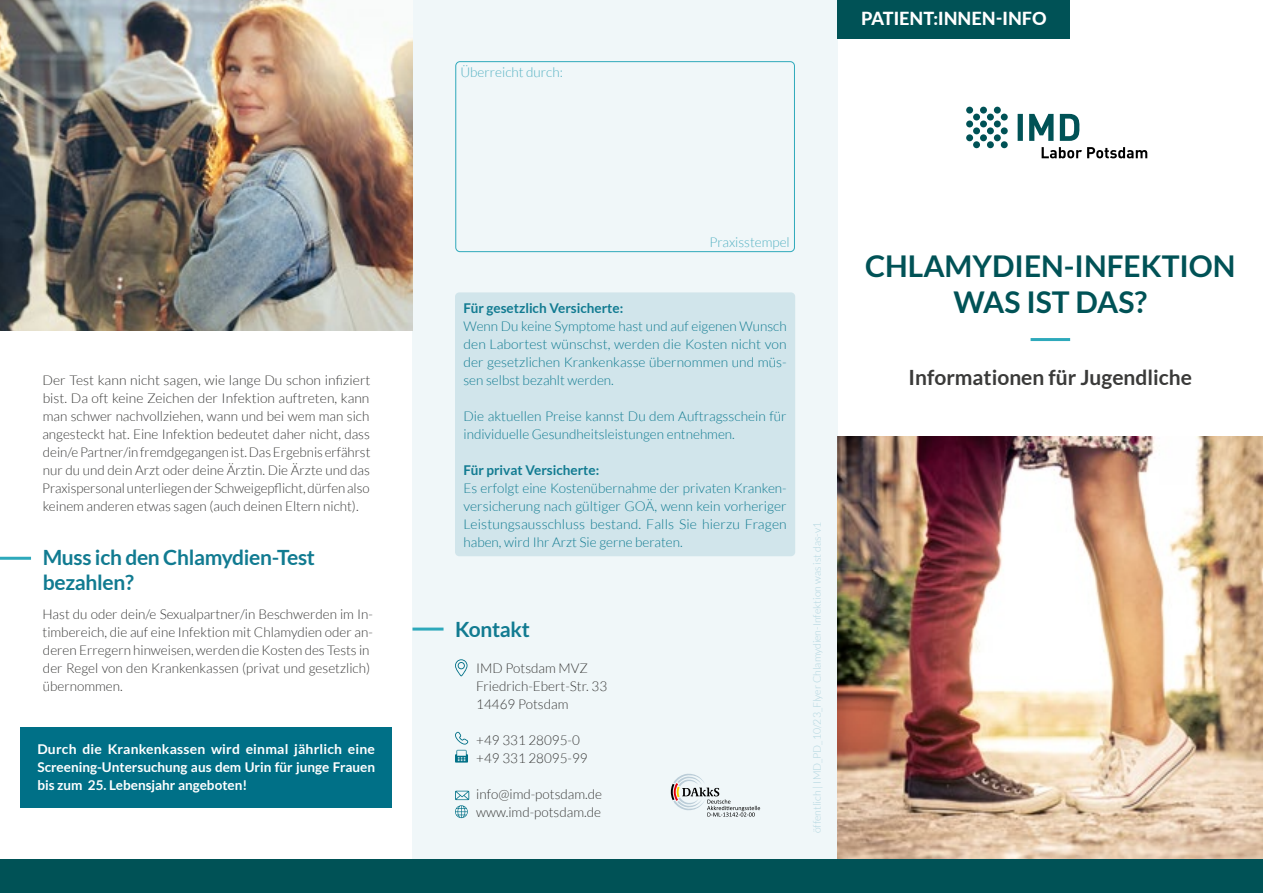
<style>
.page{position:relative;width:1263px;height:893px;background:#fff}
.page>*{position:absolute;margin:0;border:0;box-sizing:border-box;transform-origin:0 0}
.t1{font:700 30px/36px "Lato";color:#005256;text-align:center}
.t2{font:700 21px/25.2px "Lato";letter-spacing:-.015em;color:#117b91}
.t3{font:700 21px "Lato";color:#3a3a39}
.t4{font:800 18px "Lato";color:#fff}
.t5{font:300 13.5px/18px "Lato";color:#3a3a39}
.t6{font:300 13.5px/18px "Lato";color:#117b91;text-align:justify}
.t7{font:700 13.5px/18px "Lato";color:#fff;text-align:justify}
.t8{font:700 13.5px "Lato";color:#117b91}
.t9{font:300 13.5px "Lato";color:#54b1c2}
.t10{font:300 10.5px "Lato";color:#afd4de}
</style>
<div class="page">
<div style="left:400px;top:859px;width:450px;height:34px;background:#005256"></div>
<div style="left:825px;top:859px;width:438px;height:34px;background:#005256"></div>
<div style="left:0;top:859px;width:425px;height:34px;background:#005256"></div>
<div style="left:412px;top:0;width:426px;height:859px;background:#f0f7f9"></div>
<img style="left:838px;top:437px;width:425px;height:422px">
<hr style="left:412px;top:628px;width:31px;height:3px;background:#2ea9bb">
<hr style="left:1030px;top:338px;width:40px;height:3px;background:#2ea9bb">
<div style="left:455px;top:292px;width:340px;height:264px;background:#d1e5eb;border-radius:4px"></div>
<div style="left:455px;top:61px;width:340px;height:191px;border:1px solid #2ea9bb;border-radius:4px"></div>
<div style="left:838px;top:0;width:232px;height:38px;background:#005256"></div>
<hr style="left:0;top:557px;width:31px;height:3px;background:#2ea9bb">
<img style="left:0;top:0;width:412px;height:331px">
<div style="left:20px;top:727px;width:372px;height:80px;background:#007087"></div>
<svg style="left:455px;top:659px;width:12px;height:17px"></svg>
<svg style="left:455px;top:732px;width:13px;height:31px"></svg>
<svg style="left:455px;top:791px;width:14px;height:27px"></svg>
<svg style="left:1018px;top:114px;width:62px;height:27px"></svg>
<svg style="left:1041px;top:147px;width:106px;height:11px"></svg>
<svg style="left:966px;top:107px;width:42px;height:41px"></svg>
<svg style="left:671px;top:774px;width:89px;height:43px"></svg>
<p class="t5" style="left:42px;top:371px;width:330px;text-align:justify">Der Test kann nicht sagen, wie lange Du schon infiziert bist. Da oft keine Zeichen der Infektion auftreten, kann man schwer nachvollziehen, wann und bei wem man sich angesteckt hat. Eine Infektion bedeutet daher nicht, dass dein/e Partner/in fremdgegangen ist. Das Ergebnis erfährst nur du und dein Arzt oder deine Ärztin. Die Ärzte und das Praxispersonal unterliegen der Schweigepflicht, dürfen also keinem anderen etwas sagen (auch deinen Eltern nicht).</p>
<h2 class="t2" style="left:43px;top:544px;width:274px">Muss ich den Chlamydien-Test bezahlen?</h2>
<p class="t5" style="left:42px;top:605px;width:332px">Hast du oder dein/e Sexualpartner/in Beschwerden im In&shy;timbereich, die auf eine Infektion mit Chlamydien oder an&shy;deren Erregern hinweisen, werden die Kosten des Tests in der Regel von den Krankenkassen (privat und gesetzlich) übernommen.</p>
<p class="t7" style="left:37px;top:740px;width:339px">Durch die Krankenkassen wird einmal jährlich eine Screening-Untersuchung aus dem Urin für junge Frauen bis zum 25. Lebensjahr angeboten!</p>
<p class="t9" style="left:460px;top:65px;width:104px">Überreicht durch:</p>
<h3 class="t4" style="left:861px;top:5px;width:187px">PATIENT:INNEN-INFO</h3>
<p class="t9" style="left:709px;top:235px;width:82px">Praxisstempel</p>
<p class="t8" style="left:463px;top:300px;width:161px">Für gesetzlich Versicherte:</p>
<p class="t6" style="left:463px;top:317px;width:325px">Wenn Du keine Symptome hast und auf eigenen Wunsch den Labortest wünschst, werden die Kosten nicht von der gesetzlichen Krankenkasse übernommen und müs&shy;sen selbst bezahlt werden.</p>
<p class="t6" style="left:463px;top:407px;width:325px">Die aktuellen Preise kannst Du dem Auftragsschein für individuelle Gesundheitsleistungen entnehmen.</p>
<p class="t8" style="left:463px;top:462px;width:137px">Für privat Versicherte:</p>
<p class="t6" style="left:463px;top:479px;width:325px">Es erfolgt eine Kostenübernahme der privaten Kranken&shy;versicherung nach gültiger GOÄ, wenn kein vorheriger Leistungsausschluss bestand. Falls Sie hierzu Fragen haben, wird Ihr Arzt Sie gerne beraten.</p>
<h2 class="t2" style="left:455px;top:616px;width:76px">Kontakt</h2>
<p class="t5" style="left:476px;top:659px;width:132px">IMD Potsdam MVZ<br>Friedrich-Ebert-Str. 33<br>14469 Potsdam</p>
<p class="t5" style="left:476px;top:731px;width:113px">+49 331 28095-0 +49 331 28095-99</p>
<p class="t5" style="left:476px;top:785px;width:127px">info@imd-potsdam.de www.imd-potsdam.de</p>
<p class="t10" style="left:811px;top:833px;width:313px;rotate:-90deg">öffentlich | IMD_PD_10/23_Flyer Chlamydien-Infektion was ist das-v1</p>
<h1 class="t1" style="left:865px;top:247px;width:372px">CHLAMYDIEN-INFEKTION<br>WAS IST DAS?</h1>
<h2 class="t3" style="left:908px;top:365px;width:285px">Informationen für Jugendliche</h2>
</div>
